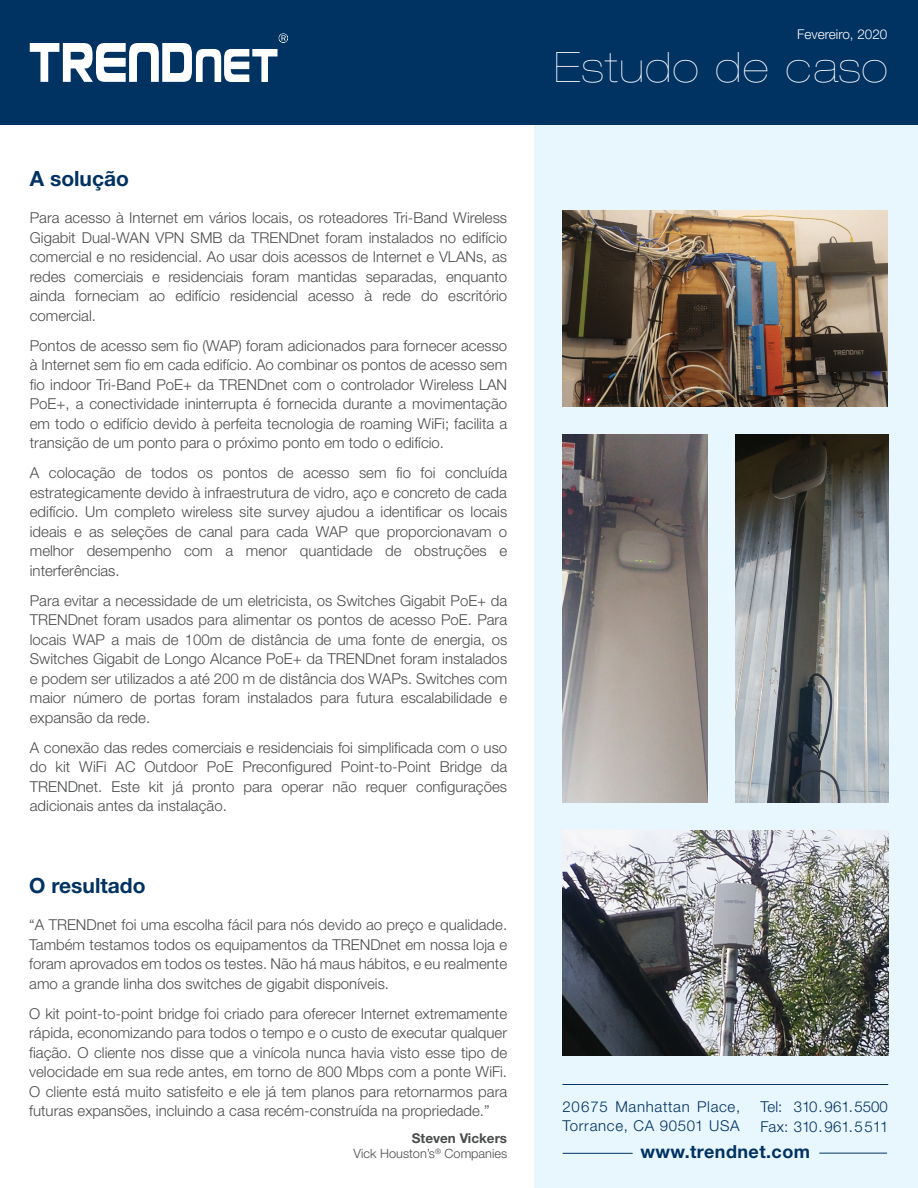
<style>
.page{position:relative;width:918px;height:1188px;background:#fff}
.page>*{position:absolute;margin:0;border:0;box-sizing:border-box;transform-origin:0 0}
.t1{font:900 expanded 42px "Helvetica Neue";letter-spacing:.04em;color:#fff}
.t2{font:700 21px "Helvetica Neue";color:#003262}
.t3{font:700 18px "Helvetica Neue";letter-spacing:.025em;color:#003262}
.t4{font:300 15px/19.5px "Helvetica Neue";color:#4b4c4d;text-align:justify}
.t5{font:300 15px/19.5px "Helvetica Neue";letter-spacing:.045em;color:#003262}
.t6{font:300 15px/19.5px "Helvetica Neue";color:#003262}
.t7{font:300 13.5px "Helvetica Neue";color:#fff}
.t8{font:700 13.5px "Helvetica Neue";color:#4b4c4d}
.t9{font:300 12.75px "Helvetica Neue";color:#4b4c4d}
</style>
<div class="page">
<div style="left:535px;top:116px;width:383px;height:1072px;background:#e8f6fd"></div>
<div style="left:0;top:0;width:918px;height:124px;background:#003262"></div>
<img style="left:563px;top:211px;width:325px;height:195px">
<svg style="left:30px;top:33px;width:258px;height:49px"></svg>
<hr style="left:562px;top:1084px;width:326px;height:1px;background:#003262">
<hr style="left:563px;top:1153px;width:70px;height:1px;background:#003262">
<hr style="left:819px;top:1153px;width:68px;height:1px;background:#003262">
<img style="left:563px;top:830px;width:325px;height:226px">
<img style="left:735px;top:434px;width:153px;height:369px">
<img style="left:563px;top:434px;width:144px;height:368px">
<h2 class="t2" style="left:30px;top:165px;width:101px">A solução</h2>
<p class="t4" style="left:30px;top:208px;width:479px">Para acesso à Internet em vários locais, os roteadores Tri-Band Wireless Gigabit Dual-WAN VPN SMB da TRENDnet foram instalados no edifício comercial e no residencial. Ao usar dois acessos de Internet e VLANs, as redes comerciais e residenciais foram mantidas separadas, enquanto ainda forneciam ao edifício residencial acesso à rede do escritório comercial.</p>
<p class="t4" style="left:30px;top:335px;width:479px">Pontos de acesso sem fio (WAP) foram adicionados para fornecer acesso à Internet sem fio em cada edifício. Ao combinar os pontos de acesso sem fio indoor Tri-Band PoE+ da TRENDnet com o controlador Wireless LAN PoE+, a conectividade ininterrupta é fornecida durante a movimentação em todo o edifício devido à perfeita tecnologia de roaming WiFi; facilita a transição de um ponto para o próximo ponto em todo o edifício.</p>
<p class="t4" style="left:30px;top:463px;width:479px">A colocação de todos os pontos de acesso sem fio foi concluída estrategicamente devido à infraestrutura de vidro, aço e concreto de cada edifício. Um completo wireless site survey ajudou a identificar os locais ideais e as seleções de canal para cada WAP que proporcionavam o melhor desempenho com a menor quantidade de obstruções e interferências.</p>
<p class="t4" style="left:30px;top:590px;width:479px">Para evitar a necessidade de um eletricista, os Switches Gigabit PoE+ da TRENDnet foram usados para alimentar os pontos de acesso PoE. Para locais WAP a mais de 100m de distância de uma fonte de energia, os Switches Gigabit de Longo Alcance PoE+ da TRENDnet foram instalados e podem ser utilizados a até 200 m de distância dos WAPs. Switches com maior número de portas foram instalados para futura escalabilidade e expansão da rede.</p>
<p class="t4" style="left:30px;top:737px;width:479px">A conexão das redes comerciais e residenciais foi simplificada com o uso do kit WiFi AC Outdoor PoE Preconfigured Point-to-Point Bridge da TRENDnet. Este kit já pronto para operar não requer configurações adicionais antes da instalação.</p>
<h2 class="t2" style="left:29px;top:872px;width:118px">O resultado</h2>
<p class="t4" style="left:29px;top:915px;width:479px">“A TRENDnet foi uma escolha fácil para nós devido ao preço e qualidade.<br>Também testamos todos os equipamentos da TRENDnet em nossa loja e foram aprovados em todos os testes. Não há maus hábitos, e eu realmente amo a grande linha dos switches de gigabit disponíveis.</p>
<p class="t4" style="left:29px;top:1003px;width:479px">O kit point-to-point bridge foi criado para oferecer Internet extremamente rápida, economizando para todos o tempo e o custo de executar qualquer fiação. O cliente nos disse que a vinícola nunca havia visto esse tipo de velocidade em sua rede antes, em torno de 800 Mbps com a ponte WiFi.<br>O cliente está muito satisfeito e ele já tem planos para retornarmos para futuras expansões, incluindo a casa recém-construída na propriedade.”</p>
<p class="t8" style="left:412px;top:1130px;width:97px">Steven Vickers</p>
<p class="t9" style="left:354px;top:1146px;width:155px">Vick Houston’s<sup>®</sup> Companies</p>
<p class="t7" style="left:797px;top:26px;width:92px">Fevereiro, 2020</p>
<h1 class="t1" style="left:554px;top:43px;width:335px">Estudo de caso</h1>
<p class="t5" style="left:563px;top:1096px;width:179px">20675 Manhattan Place,<br>Torrance, CA 90501 USA</p>
<p class="t3" style="left:640px;top:1141px;width:171px">www.trendnet.com</p>
<p class="t6" style="left:760px;top:1097px;width:130px">Tel: 310.961.5500<br>Fax: 310.961.5511</p>
</div>
